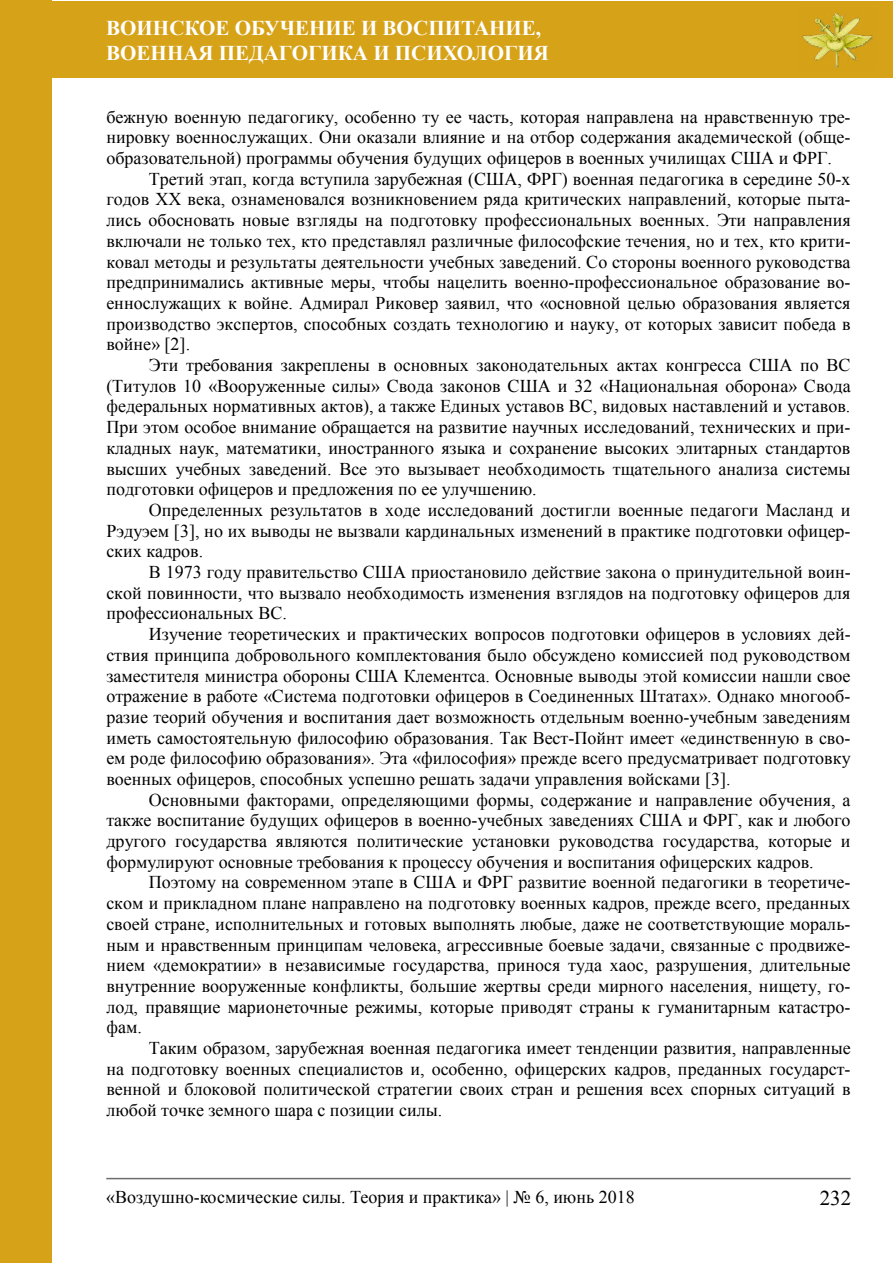
<style>
.page{position:relative;width:893px;height:1263px;background:#fff}
.page>*{position:absolute;margin:0;border:0;box-sizing:border-box;transform-origin:0 0}
.t1{font:700 21px/25.2px "Times New Roman";color:#fff}
.t2{font:21px "Times New Roman";color:#000}
.t3{font:18px/20.7px "Times New Roman";color:#000;text-align:justify}
</style>
<div class="page">
<div style="left:0;top:1px;width:892px;height:76px;background:#d6a218"></div>
<img style="left:802px;top:13px;width:71px;height:55px">
<div style="left:0;top:1px;width:51px;height:1262px;background:#d6a218"></div>
<hr style="left:106px;top:1178px;width:745px;height:1px;background:#6d6e71">
<p class="t1" style="left:106px;top:14px;width:444px">воинское обучение и воспитание, военная педагогика и психология</p>
<p class="t3" style="left:106px;top:106px;width:746px">бежную военную педагогику, особенно ту ее часть, которая направлена на нравственную тре&shy;нировку военнослужащих. Они оказали влияние и на отбор содержания академической (обще&shy;образовательной) программы обучения будущих офицеров в военных училищах США и ФРГ.</p>
<p class="t3" style="left:106px;top:168px;width:746px;text-indent:42px">Третий этап, когда вступила зарубежная (США, ФРГ) военная педагогика в середине 50-х годов ХХ века, ознаменовался возникновением ряда критических направлений, которые пыта&shy;лись обосновать новые взгляды на подготовку профессиональных военных. Эти направления включали не только тех, кто представлял различные философские течения, но и тех, кто крити&shy;ковал методы и результаты деятельности учебных заведений. Со стороны военного руководства предпринимались активные меры, чтобы нацелить военно-профессиональное образование во&shy;еннослужащих к войне. Адмирал Риковер заявил, что «основной целью образования является производство экспертов, способных создать технологию и науку, от которых зависит победа в войне» [2].</p>
<p class="t3" style="left:106px;top:354px;width:746px;text-indent:42px">Эти требования закреплены в основных законодательных актах конгресса США по ВС (Титулов 10 «Вооруженные силы» Свода законов США и 32 «Национальная оборона» Свода федеральных нормативных актов), а также Единых уставов ВС, видовых наставлений и уставов.<br>При этом особое внимание обращается на развитие научных исследований, технических и при&shy;кладных наук, математики, иностранного языка и сохранение высоких элитарных стандартов высших учебных заведений. Все это вызывает необходимость тщательного анализа системы подготовки офицеров и предложения по ее улучшению.</p>
<p class="t3" style="left:106px;top:499px;width:746px;text-indent:42px">Определенных результатов в ходе исследований достигли военные педагоги Масланд и Рэдуэем [3], но их выводы не вызвали кардинальных изменений в практике подготовки офицер&shy;ских кадров.</p>
<p class="t3" style="left:106px;top:561px;width:746px;text-indent:42px">В 1973 году правительство США приостановило действие закона о принудительной воин&shy;ской повинности, что вызвало необходимость изменения взглядов на подготовку офицеров для профессиональных ВС.</p>
<p class="t3" style="left:106px;top:623px;width:746px;text-indent:42px">Изучение теоретических и практических вопросов подготовки офицеров в условиях дей&shy;ствия принципа добровольного комплектования было обсуждено комиссией под руководством заместителя министра обороны США Клементса. Основные выводы этой комиссии нашли свое отражение в работе «Система подготовки офицеров в Соединенных Штатах». Однако многооб&shy;разие теорий обучения и воспитания дает возможность отдельным военно-учебным заведениям иметь самостоятельную философию образования. Так Вест-Пойнт имеет «единственную в сво&shy;ем роде философию образования». Эта «философия» прежде всего предусматривает подготовку военных офицеров, способных успешно решать задачи управления войсками [3].</p>
<p class="t3" style="left:106px;top:789px;width:746px;text-indent:42px">Основными факторами, определяющими формы, содержание и направление обучения, а также воспитание будущих офицеров в военно-учебных заведениях США и ФРГ, как и любого другого государства являются политические установки руководства государства, которые и формулируют основные требования к процессу обучения и воспитания офицерских кадров.</p>
<p class="t3" style="left:106px;top:872px;width:746px;text-indent:42px">Поэтому на современном этапе в США и ФРГ развитие военной педагогики в теоретиче&shy;ском и прикладном плане направлено на подготовку военных кадров, прежде всего, преданных своей стране, исполнительных и готовых выполнять любые, даже не соответствующие мораль&shy;ным и нравственным принципам человека, агрессивные боевые задачи, связанные с продвиже&shy;нием «демократии» в независимые государства, принося туда хаос, разрушения, длительные внутренние вооруженные конфликты, большие жертвы среди мирного населения, нищету, го&shy;лод, правящие марионеточные режимы, которые приводят страны к гуманитарным катастро&shy;фам.</p>
<p class="t3" style="left:106px;top:1037px;width:746px;text-indent:42px">Таким образом, зарубежная военная педагогика имеет тенденции развития, направленные на подготовку военных специалистов и, особенно, офицерских кадров, преданных государст&shy;венной и блоковой политической стратегии своих стран и решения всех спорных ситуаций в любой точке земного шара с позиции силы.</p>
<p class="t3" style="left:106px;top:1187px;width:530px">«Воздушно-космические силы. Теория и практика» | № 6, июнь 2018</p>
<p class="t2" style="left:820px;top:1183px;width:33px">232</p>
</div>
